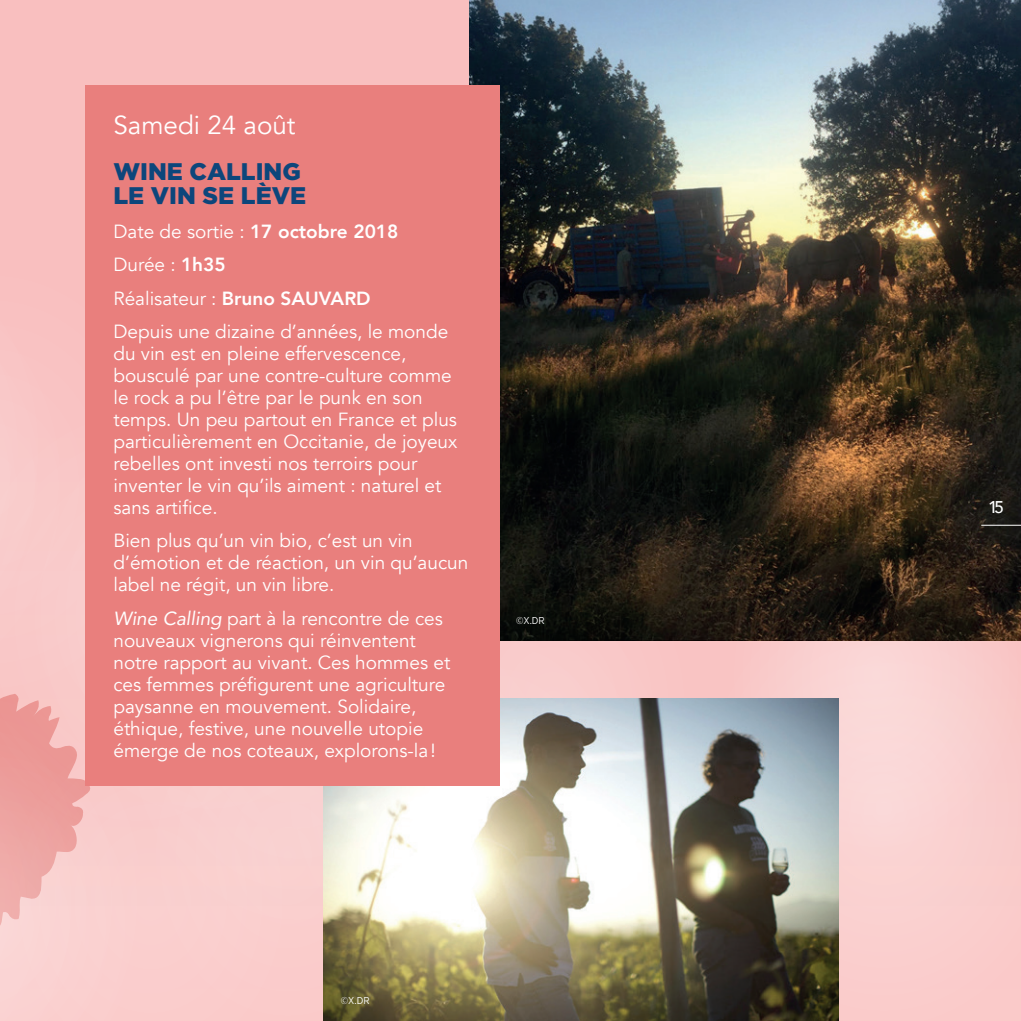
<style>
.page{position:relative;width:1021px;height:1021px;background:#fff}
.page>*{position:absolute;margin:0;border:0;box-sizing:border-box;transform-origin:0 0}
.t1{font:26px "Avenir";color:#fff}
.t2{font:900 24px/24px "Gotham";color:#0d467b}
.t3{font:19px/22px "Avenir";color:#fff}
.t4{font:500 17px "Avenir";color:#fff}
.t5{font:10px "Gotham Narrow";color:#fff}
.s1{font-weight:800}
.s2{font-style:italic}
</style>
<div class="page">
<div style="left:0;top:0;width:1020px;height:1020px;background:#f9bfbf"></div>
<svg style="left:702px;top:640px;width:318px;height:380px"></svg>
<div style="left:166px;top:954px;width:158px;height:66px;background:#facccb"></div>
<div style="left:166px;top:843px;width:140px;height:111px;background:#facfce"></div>
<div style="left:166px;top:785px;width:140px;height:58px;background:#f9cfcf"></div>
<div style="left:148px;top:785px;width:18px;height:235px;background:#facdcd"></div>
<svg style="left:0;top:414px;width:148px;height:606px"></svg>
<div style="left:306px;top:640px;width:383px;height:378px;background:#f9cbcb"></div>
<img style="left:470px;top:0;width:550px;height:640px">
<img style="left:324px;top:698px;width:514px;height:322px">
<div style="left:85px;top:85px;width:414px;height:700px;background:#e97f7d"></div>
<hr style="left:981px;top:524px;width:39px;height:1px;background:#fff">
<h1 class="t1" style="left:113px;top:109px;width:184px">Samedi 24 août</h1>
<p class="t2" style="left:113px;top:160px;width:194px">WINE CALLING<br>LE VIN SE LÈVE</p>
<p class="t3" style="left:113px;top:215px;width:336px;line-height:33.4px">Date de sortie : <span class="s1">17 octobre 2018<br></span>Durée : <span class="s1">1h35<br></span>Réalisateur : <span class="s1">Bruno SAUVARD<br></span>Depuis une dizaine d’années, le monde</p>
<p class="t3" style="left:113px;top:343px;width:345px">du vin est en pleine effervescence, bousculé par une contre-culture comme le rock a pu l’être par le punk en son temps. Un peu partout en France et plus particulièrement en Occitanie, de joyeux rebelles ont investi nos terroirs pour inventer le vin qu’ils aiment : naturel et sans artifice.</p>
<p class="t3" style="left:113px;top:530px;width:356px">Bien plus qu’un vin bio, c’est un vin d’émotion et de réaction, un vin qu’aucun label ne régit, un vin libre.</p>
<p class="t3" style="left:113px;top:607px;width:338px"><span class="s2">Wine Calling</span> part à la rencontre de ces nouveaux vignerons qui réinventent notre rapport au vivant. Ces hommes et ces femmes préfigurent une agriculture paysanne en mouvement. Solidaire, éthique, festive, une nouvelle utopie émerge de nos coteaux, explorons-la!</p>
<p class="t5" style="left:516px;top:614px;width:30px">©X.DR</p>
<p class="t5" style="left:341px;top:994px;width:30px">©X.DR</p>
<p class="t4" style="left:988px;top:492px;width:17px">15</p>
</div>
